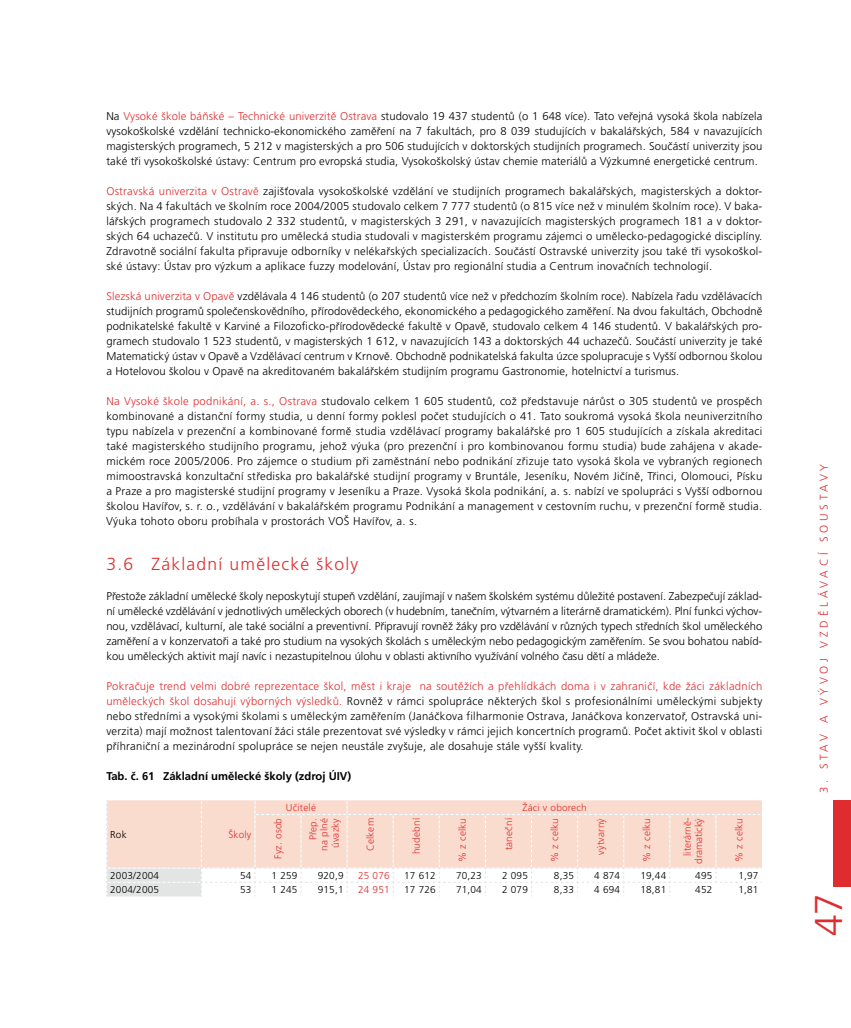
<style>
.page{position:relative;width:851px;height:1028px;background:#fff}
.page>*{position:absolute;margin:0;border:0;box-sizing:border-box;transform-origin:0 0}
.t1{font:300 38.75px "Frutiger CE";color:#df2d2f}
.t2{font:300 17.5px "Frutiger CE";letter-spacing:.07em;color:#df2d2f}
.t3{font:300 11.25px/15px "Frutiger CE";letter-spacing:.01em;color:#000;text-align:justify}
.t4{font:700 11.25px "Frutiger CE";color:#000}
.t5{font:300 11.25px "Frutiger CE";letter-spacing:.33em;color:#df2d2f}
.t6{font:300 10px/11.2px "Frutiger CE";letter-spacing:.02em;color:#df2d2f;text-align:right}
.t7{font:300 10px "Frutiger CE";letter-spacing:.02em;color:#000}
.t8{font:300 10px/11.2px "Frutiger CE";letter-spacing:-.01em;color:#df2d2f;text-align:right}
.s1{color:#df2d2f}
</style>
<div class="page">
<div style="left:833px;top:800px;width:17px;height:86px;background:#df2d2f"></div>
<svg style="left:106px;top:800px;width:655px;height:96px"></svg>
<p class="t3" style="left:106px;top:109px;width:657px">Na <span class="s1">Vysoké škole báňské – Technické univerzitě Ostrava</span> studovalo 1 9 437 studentů (o 1 648 více). Tato veřejná vysoká škola nabízela vysokoškolské vzdělání technicko-ekonomického zaměření na 7 fakultách, pro 8 039 studujících v bakalářských, 584 v navazujících magisterských programech, 5 21 2 v magisterských a pro 506 studujících v doktorských studijních programech. Součástí univerzity jsou také tři vysokoškolské ústavy: C entrum pro evropská studia, Vysokoškolský ústav chemie materiálů a Výzkumné energetické centrum.</p>
<p class="t3" style="left:106px;top:184px;width:657px"><span class="s1">Ostravská univerzita v Ostravě</span> zajišťovala vysokoškolské vzdělání ve studijních programech bakalářských, magisterských a doktor&shy;ských. Na 4 fakultách ve školním roce 2004/2005 studovalo celkem 7 777 studentů (o 81 5 více než v minulém školním roce). V baka&shy;lářských programech studovalo 2 332 studentů, v magisterských 3 291 , v navazujících magisterských programech 1 81 a v doktor&shy;ských 64 uchazečů. V institutu pro umělecká studia studovali v magisterském programu zájemci o umělecko-pedagogické disciplíny.<br>Zdravotně sociální fakulta připravuje odborníky v nelékařských specializacích. Součástí Ostravské univerzity jsou také tři vysokoškol&shy;ské ústavy: Ústav pro výzkum a aplikace fuzzy modelování, Ústav pro regionální studia a C entrum inovačních technologií.</p>
<p class="t3" style="left:106px;top:289px;width:657px"><span class="s1">Slezská univerzita v Opavě</span> vzdělávala 4 1 46 studentů (o 207 studentů více než v předchozím školním roce). Nabízela řadu vzdělávacích studijních programů společenskovědního, přírodovědeckého, ekonomického a pedagogického zaměření. Na dvou fakultách, Obchodně podnikatelské fakultě v Karviné a Filozoficko-přírodovědecké fakultě v Opavě, studovalo celkem 4 1 46 studentů. V bakalářských pro&shy;gramech studovalo 1 523 studentů, v magisterských 1 61 2, v navazujících 1 43 a doktorských 44 uchazečů. Součástí univerzity je také Matematický ústav v Opavě a Vzdělávací centrum v Krnově. Obchodně podnikatelská fakulta úzce spolupracuje s Vyšší odbornou školou a Hotelovou školou v Opavě na akreditovaném bakalářském studijním programu Gastronomie, hotelnictví a turismus.</p>
<p class="t3" style="left:106px;top:394px;width:657px"><span class="s1">Na Vysoké škole podnikání, a. s., Ostrava</span> studovalo celkem 1 605 studentů, což představuje nárůst o 305 studentů ve prospěch kombinované a distanční formy studia, u denní formy poklesl počet studujících o 41 . Tato soukromá vysoká škola neuniverzitního typu nabízela v prezenční a kombinované formě studia vzdělávací programy bakalářské pro 1 605 studujících a získala akreditaci také magisterského studijního programu, jehož výuka (pro prezenční i pro kombinovanou formu studia) bude zahájena v akade&shy;mickém roce 2005/2006. Pro zájemce o studium při zaměstnání nebo podnikání zřizuje tato vysoká škola ve vybraných regionech mimoostravská konzultační střediska pro bakalářské studijní programy v B runtále, Jeseníku, Novém Jičíně, Třinci, Olomouci, Písku a Praze a pro magisterské studijní programy v Jeseníku a Praze. Vysoká škola podnikání, a. s. nabízí ve spolupráci s Vyšší odbornou školou Havířov, s. r. o., vzdělávání v bakalářském programu Podnikání a management v cestovním ruchu, v prezenční formě studia.<br>Výuka tohoto oboru probíhala v prostorách VOŠ Havířov, a. s.</p>
<h2 class="t2" style="left:106px;top:554px;width:253px">3.6 Základní umělecké školy</h2>
<p class="t3" style="left:106px;top:589px;width:657px">Přestože základní umělecké školy neposkytují stupeň vzdělání, zaujímají v našem školském systému důležité postavení. Zabezpečují základ&shy;ní umělecké vzdělávání v jednotlivých uměleckých oborech (v hudebním, tanečním, výtvarném a literárně dramatickém). Plní funkci výchov&shy;nou, vzdělávací, kulturní, ale také sociální a preventivní. Připravují rovněž žáky pro vzdělávání v různých typech středních škol uměleckého zaměření a v konzervatoři a také pro studium na vysokých školách s uměleckým nebo pedagogickým zaměřením. Se svou bohatou nabíd&shy;kou uměleckých aktivit mají navíc i nezastupitelnou úlohu v oblasti aktivního využívání volného času dětí a mládeže.</p>
<p class="t3" style="left:106px;top:679px;width:657px"><span class="s1">Pokračuje trend velmi dobré reprezentace škol, měst i kraje na soutěžích a přehlídkách doma i v zahraničí, kde žáci základních uměleckých škol dosahují výborných výsledků.</span> Rovněž v rámci spolupráce některých škol s profesionálními uměleckými subjekty nebo středními a vysokými školami s uměleckým zaměřením (Janáčkova filharmonie Ostrava, Janáčkova konzervatoř, Ostravská uni&shy;verzita) mají možnost talentovaní žáci stále prezentovat své výsledky v rámci jejich koncertních programů. Počet aktivit škol v oblasti příhraniční a mezinárodní spolupráce se nejen neustále zvyšuje, ale dosahuje stále vyšší kvality.</p>
<p class="t4" style="left:106px;top:769px;width:246px">Tab. č. 61 Základní umělecké školy (zdroj ÚIV)</p>
<p class="t7" style="left:110px;top:828px;width:18px">Rok</p>
<p class="t6" style="left:228px;top:829px;width:25px">Školy</p>
<p class="t6" style="left:286px;top:802px;width:32px">Učitelé</p>
<p class="t6" style="left:522px;top:802px;width:66px">Žáci v oborech</p>
<p class="t6" style="left:273px;top:859px;width:43px;rotate:-90deg">Fyz. osob</p>
<p class="t6" style="left:308px;top:851px;width:34px;rotate:-90deg">Přep. na plné úvazky</p>
<p class="t6" style="left:365px;top:851px;width:35px;rotate:-90deg">Celkem</p>
<p class="t6" style="left:411px;top:854px;width:38px;rotate:-90deg">hudební</p>
<p class="t6" style="left:457px;top:862px;width:45px;rotate:-90deg">% z celku</p>
<p class="t6" style="left:503px;top:850px;width:34px;rotate:-90deg">taneční</p>
<p class="t6" style="left:549px;top:862px;width:45px;rotate:-90deg">% z celku</p>
<p class="t6" style="left:595px;top:854px;width:38px;rotate:-90deg">výtvarný</p>
<p class="t6" style="left:641px;top:862px;width:45px;rotate:-90deg">% z celku</p>
<p class="t8" style="left:682px;top:863px;width:47px;rotate:-90deg">literárně&shy;dramatický</p>
<p class="t6" style="left:734px;top:862px;width:45px;rotate:-90deg">% z celku</p>
<p class="t7" style="left:110px;top:869px;width:50px">2003/2004</p>
<p class="t7" style="left:240px;top:869px;width:13px">54</p>
<p class="t7" style="left:271px;top:869px;width:27px">1 259</p>
<p class="t7" style="left:318px;top:869px;width:27px">920,9</p>
<p class="t6" style="left:358px;top:870px;width:33px">25 076</p>
<p class="t7" style="left:404px;top:869px;width:33px">17612</p>
<p class="t7" style="left:456px;top:869px;width:27px">70,23</p>
<p class="t7" style="left:502px;top:869px;width:27px">2 095</p>
<p class="t7" style="left:554px;top:869px;width:22px">8,35</p>
<p class="t7" style="left:594px;top:869px;width:27px">4 874</p>
<p class="t7" style="left:640px;top:869px;width:27px">1 9,44</p>
<p class="t7" style="left:695px;top:869px;width:19px">495</p>
<p class="t7" style="left:738px;top:869px;width:22px">1 ,97</p>
<p class="t7" style="left:110px;top:883px;width:50px">2004/2005</p>
<p class="t7" style="left:240px;top:883px;width:13px">53</p>
<p class="t7" style="left:271px;top:883px;width:27px">1 245</p>
<p class="t7" style="left:318px;top:883px;width:24px">91 5,1</p>
<p class="t6" style="left:358px;top:884px;width:30px">24 951</p>
<p class="t7" style="left:404px;top:883px;width:33px">1 7 726</p>
<p class="t7" style="left:456px;top:883px;width:27px">71 ,04</p>
<p class="t7" style="left:502px;top:883px;width:27px">2 079</p>
<p class="t7" style="left:554px;top:883px;width:22px">8,33</p>
<p class="t7" style="left:594px;top:883px;width:27px">4 694</p>
<p class="t7" style="left:640px;top:883px;width:24px">1 8,81</p>
<p class="t7" style="left:695px;top:883px;width:19px">452</p>
<p class="t7" style="left:738px;top:883px;width:18px">1 ,81</p>
<p class="t5" style="left:817px;top:793px;width:331px;rotate:-90deg">3. STAV A VÝVOJ VZDĚLÁVACÍ S OUSTAVY</p>
<h1 class="t1" style="left:806px;top:936px;width:44px;rotate:-90deg">47</h1>
</div>
